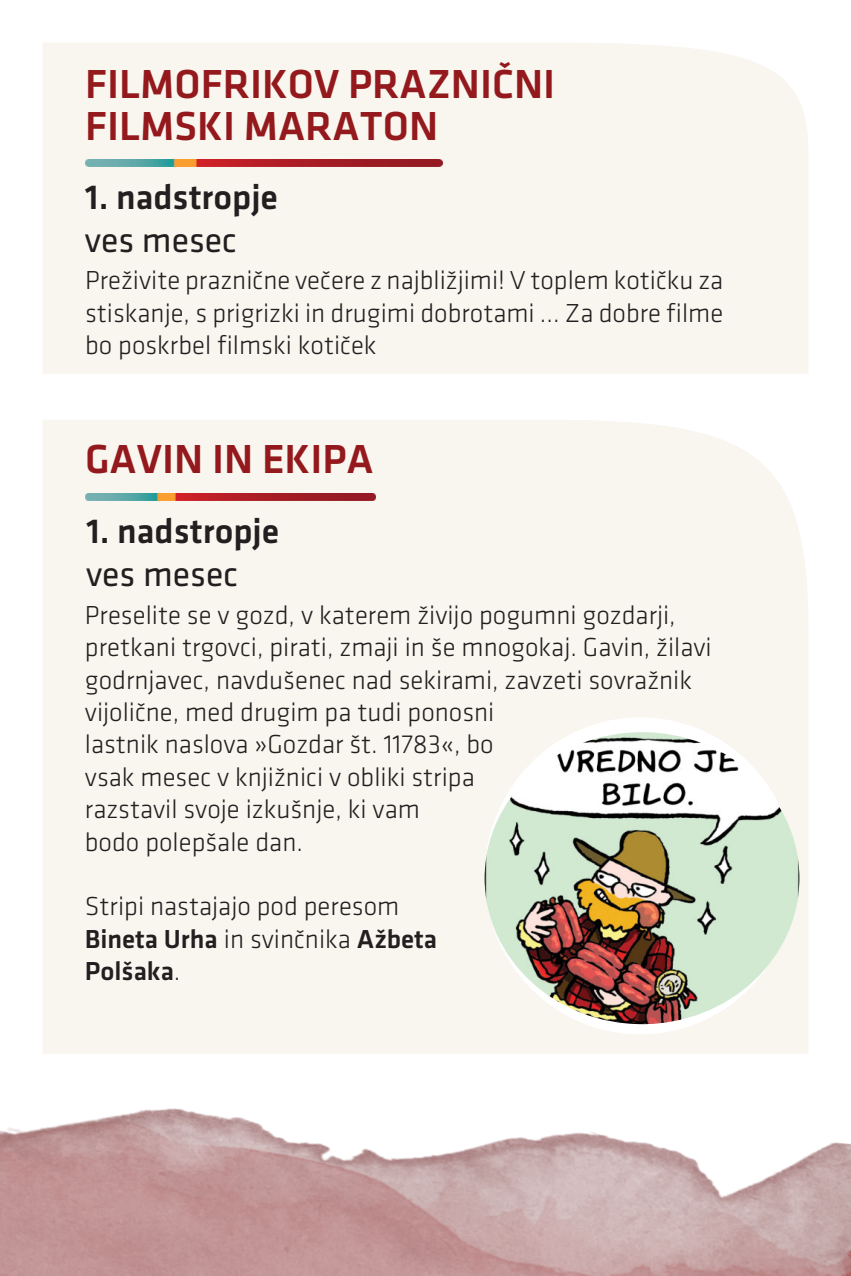
<style>
.page{position:relative;width:851px;height:1276px;background:#fff}
.page>*{position:absolute;margin:0;border:0;box-sizing:border-box;transform-origin:0 0}
.t1{font:500 42px/42px "Klavika";color:#93191d}
.t2{font:500 36px "Klavika";color:#231f20}
.t3{font:36px "Klavika";color:#231f20}
.t4{font:300 27px/32.4px "Klavika";color:#231f20}
.s1{font-weight:500}
</style>
<div class="page">
<div style="left:43px;top:420px;width:765px;height:453px;background:#f9f5ef"></div>
<div style="left:43px;top:43px;width:765px;height:331px;background:#f9f5ef"></div>
<div style="left:484px;top:717px;width:311px;height:317px;background:#fff;border-radius:50%"></div>
<img style="left:484px;top:732px;width:315px;height:292px;border-radius:50%">
<img style="left:85px;top:494px;width:290px;height:6px">
<img style="left:86px;top:159px;width:356px;height:7px">
<img style="left:0;top:873px;width:850px;height:403px">
<h1 class="t1" style="left:85px;top:66px;width:471px">FILMOFRIKOV PRAZNIČNI<br>FILMSKI MARATON</h1>
<h2 class="t2" style="left:85px;top:182px;width:194px">1. nadstropje</h2>
<h2 class="t3" style="left:85px;top:225px;width:153px">ves mesec</h2>
<p class="t4" style="left:85px;top:266px;width:639px;text-align:justify">Preživite praznične večere z najbližjimi! V toplem kotičku za stiskanje, s prigrizki in drugimi dobrotami ... Za dobre filme bo poskrbel filmski kotiček</p>
<h1 class="t1" style="left:85px;top:442px;width:290px">GAVIN IN EKIPA</h1>
<h2 class="t2" style="left:86px;top:516px;width:194px">1. nadstropje</h2>
<h2 class="t3" style="left:86px;top:559px;width:153px">ves mesec</h2>
<p class="t4" style="left:85px;top:601px;width:628px">Preselite se v gozd, v katerem živijo pogumni gozdarji, pretkani trgovci, pirati, zmaji in še mnogokaj. Gavin, žilavi godrnjavec, navdušenec nad sekirami, zavzeti sovražnik vijolične, med drugim pa tudi ponosni<br>lastnik naslova »Gozdar št. 11783«, bo<br>vsak mesec v knjižnici v obliki stripa<br>razstavil svoje izkušnje, ki vam<br>bodo polepšale dan.</p>
<p class="t4" style="left:85px;top:892px;width:353px">Stripi nastajajo pod peresom<br><span class="s1">Bineta Urha</span> in svinčnika <span class="s1">Ažbeta<br>Polšaka</span>.</p>
</div>
